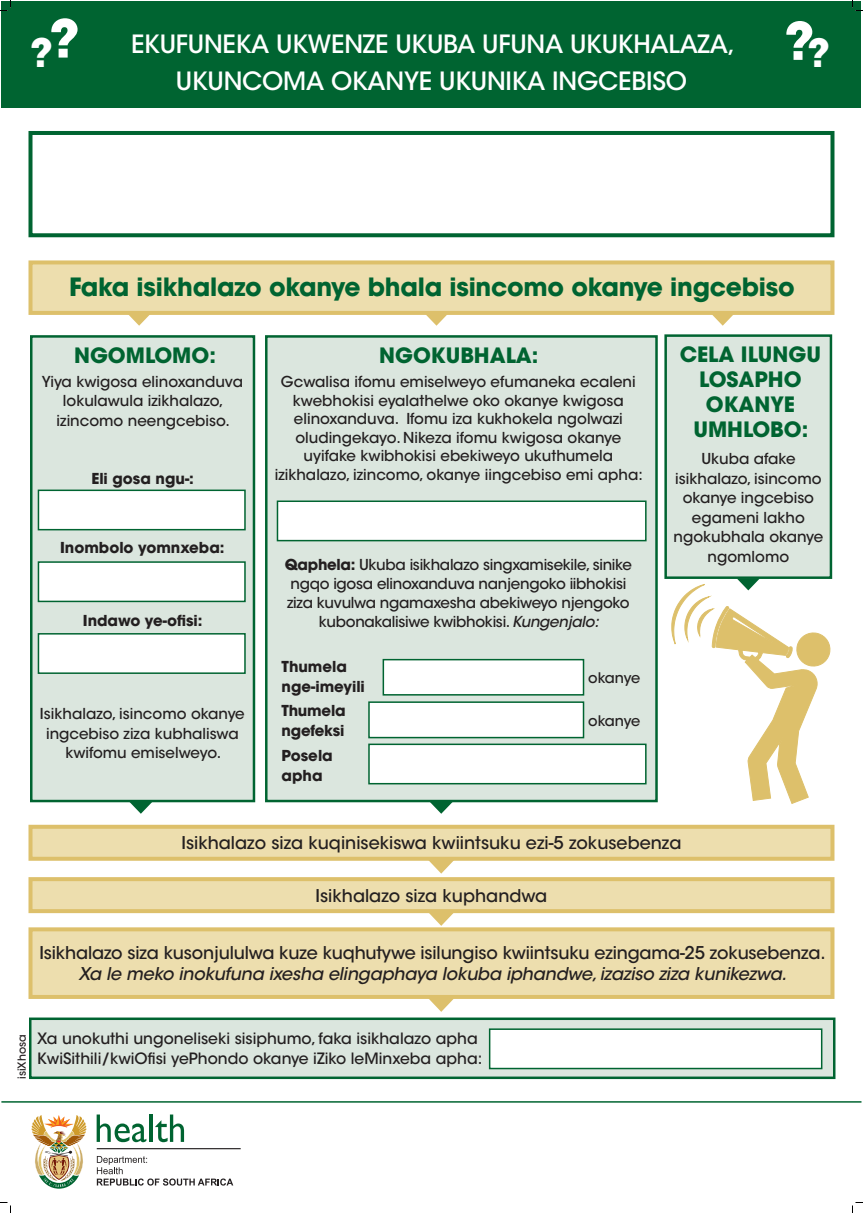
<style>
.page{position:relative;width:863px;height:1213px;background:#fff}
.page>*{position:absolute;margin:0;border:0;box-sizing:border-box;transform-origin:0 0}
.t1{font:700 51.6px "ITC Avant Garde Std";color:#fff}
.t2{font:700 39.1px "ITC Avant Garde Std";color:#fff}
.t3{font:500 25px/37px "ITC Avant Garde Std";letter-spacing:-.01em;color:#fff;text-align:center}
.t4{font:700 25px "ITC Avant Garde Std";letter-spacing:-.01em;color:#006431}
.t5{font:700 21px/25.2px "ITC Avant Garde Std";color:#006431;text-align:center}
.t6{font:500 17.5px "ITC Avant Garde Std";letter-spacing:-.01em;color:#231f20}
.t7{font:italic 500 17.5px "ITC Avant Garde Std";letter-spacing:-.01em;color:#231f20}
.t8{font:500 15.5px/20.5px "ITC Avant Garde Std";color:#231f20}
.t9{font:500 15px/19.5px "ITC Avant Garde Std";color:#231f20;text-align:center}
.t10{font:500 15px/19.1px "ITC Avant Garde Std";letter-spacing:-.02em;color:#231f20;text-align:center}
.t11{font:700 15px/19.5px "ITC Avant Garde Std";color:#231f20}
.t12{font:500 14.5px "ITC Avant Garde Std";letter-spacing:-.025em;color:#231f20}
.t13{font:500 11px "ITC Avant Garde Std";color:#231f20}
.s1{font-weight:700}
.s2{font-style:italic}
</style>
<div class="page">
<svg style="left:31px;top:1115px;width:56px;height:74px"></svg>
<svg style="left:97px;top:1114px;width:49px;height:28px"></svg>
<hr style="left:149px;top:1114px;width:4px;height:28px;background:#006431">
<svg style="left:155px;top:1114px;width:29px;height:28px"></svg>
<hr style="left:97px;top:1148px;width:144px;height:1px;background:#231f20">
<svg style="left:97px;top:1156px;width:136px;height:30px"></svg>
<div style="left:2px;top:2px;width:859px;height:106px;background:#006431"></div>
<div style="left:28px;top:131px;width:806px;height:106px;border:4px solid #006431"></div>
<div style="left:30px;top:335px;width:225px;height:467px;background:#dbe6de;border:2px solid #006431"></div>
<div style="left:265px;top:335px;width:393px;height:467px;background:#dbe6de;border:2px solid #006431"></div>
<div style="left:664px;top:334px;width:168px;height:245px;background:#dbe6de;border:2px solid #006431"></div>
<div style="left:38px;top:561px;width:208px;height:41px;background:#fff;border:2px solid #006431"></div>
<div style="left:277px;top:501px;width:369px;height:40px;background:#fff;border:2px solid #006431"></div>
<div style="left:38px;top:633px;width:208px;height:41px;background:#fff;border:2px solid #006431"></div>
<div style="left:383px;top:659px;width:201px;height:37px;background:#fff;border:2px solid #006431"></div>
<div style="left:368px;top:701px;width:216px;height:37px;background:#fff;border:2px solid #006431"></div>
<div style="left:368px;top:744px;width:278px;height:40px;background:#fff;border:2px solid #006431"></div>
<div style="left:29px;top:1018px;width:806px;height:61px;background:#dbe6de;border:2px solid #006431"></div>
<div style="left:489px;top:1028px;width:333px;height:41px;background:#fff;border:2px solid #006431"></div>
<div style="left:28px;top:927px;width:806px;height:72px;background:#eddeae;border:4px solid #ddc06b"></div>
<svg style="left:427px;top:997px;width:28px;height:15px"></svg>
<div style="left:28px;top:825px;width:806px;height:36px;background:#eddeae;border:4px solid #ddc06b"></div>
<svg style="left:427px;top:859px;width:28px;height:15px"></svg>
<div style="left:28px;top:877px;width:806px;height:36px;background:#eddeae;border:4px solid #ddc06b"></div>
<svg style="left:129px;top:802px;width:23px;height:12px"></svg>
<svg style="left:430px;top:802px;width:23px;height:12px"></svg>
<div style="left:28px;top:260px;width:806px;height:55px;background:#eddeae;border:4px solid #ddc06b"></div>
<svg style="left:128px;top:314px;width:23px;height:12px"></svg>
<svg style="left:425px;top:314px;width:23px;height:12px"></svg>
<svg style="left:711px;top:314px;width:23px;height:12px"></svg>
<hr style="left:2px;top:1101px;width:859px;height:2px;background:#006431">
<svg style="left:671px;top:578px;width:161px;height:226px"></svg>
<svg style="left:427px;top:911px;width:28px;height:15px"></svg>
<div style="left:38px;top:490px;width:208px;height:40px;background:#fff;border:2px solid #006431"></div>
<svg style="left:0;top:0;width:11px;height:11px"></svg>
<svg style="left:0;top:1202px;width:11px;height:11px"></svg>
<svg style="left:852px;top:0;width:11px;height:11px"></svg>
<svg style="left:852px;top:1202px;width:11px;height:11px"></svg>
<h2 class="t2" style="left:30px;top:28px;width:51px">?<sup>?</sup></h2>
<h1 class="t1" style="left:784px;top:7px;width:48px">?<sub>?</sub></h1>
<h3 class="t3" style="left:131px;top:26px;width:606px">EKUFUNEKA UKWENZE UKUBA UFUNA UKUKHALAZA,<br>UKUNCOMA OKANYE UKUNIKA INGCEBISO</h3>
<h3 class="t4" style="left:69px;top:271px;width:727px">Faka isikhalazo okanye bhala isincomo okanye ingcebiso</h3>
<h3 class="t5" style="left:74px;top:342px;width:143px">NGOMLOMO:</h3>
<h3 class="t5" style="left:379px;top:342px;width:161px">NGOKUBHALA:</h3>
<h3 class="t5" style="left:680px;top:341px;width:143px">CELA ILUNGU<br>LOSAPHO<br>OKANYE<br>UMHLOBO:</h3>
<p class="t9" style="left:42px;top:371px;width:203px">Yiya kwigosa elinoxanduva lokulawula izikhalazo, izincomo neengcebiso.</p>
<p class="t9" style="left:275px;top:372px;width:370px;line-height:18.6px">Gcwalisa ifomu emiselweyo efumaneka ecaleni kwebhokisi eyalathelwe oko okanye kwigosa elinoxanduva. Ifomu iza kukhokela ngolwazi oludingekayo. Nikeza ifomu kwigosa okanye uyifake kwibhokisi ebekiweyo ukuthumela izikhalazo, izincomo, okanye iingcebiso emi apha:</p>
<p class="t9" style="left:674px;top:449px;width:151px">Ukuba afake isikhalazo, isincomo okanye ingcebiso egameni lakho ngokubhala okanye ngomlomo</p>
<p class="t11" style="left:91px;top:469px;width:104px">Eli gosa ngu-:</p>
<p class="t11" style="left:60px;top:537px;width:166px">Inombolo yomnxeba:</p>
<p class="t10" style="left:285px;top:555px;width:348px"><span class="s1">Qaphela:</span> Ukuba isikhalazo singxamisekile, sinike ngqo igosa elinoxanduva nanjengoko iibhokisi ziza kuvulwa ngamaxesha abekiweyo njengoko kubonakalisiwe kwibhokisi. <span class="s2">Kungenjalo:</span></p>
<p class="t11" style="left:83px;top:611px;width:121px">Indawo ye-ofisi:</p>
<p class="t9" style="left:40px;top:704px;width:206px">Isikhalazo, isincomo okanye ingcebiso ziza kubhaliswa kwifomu emiselweyo.</p>
<p class="t11" style="left:282px;top:657px;width:85px">Thumela nge-imeyili</p>
<p class="t11" style="left:282px;top:701px;width:66px">Thumela ngefeksi</p>
<p class="t11" style="left:282px;top:746px;width:53px">Posela apha</p>
<p class="t12" style="left:588px;top:668px;width:54px">okanye</p>
<p class="t12" style="left:588px;top:712px;width:54px">okanye</p>
<p class="t6" style="left:181px;top:832px;width:501px">Isikhalazo siza kuqinisekiswa kwiintsuku ezi-5 zokusebenza</p>
<p class="t6" style="left:316px;top:884px;width:233px">Isikhalazo siza kuphandwa</p>
<p class="t6" style="left:40px;top:942px;width:787px">Isikhalazo siza kusonjululwa kuze kuqhutywe isilungiso kwiintsuku ezingama-25 zokusebenza.</p>
<p class="t7" style="left:78px;top:963px;width:710px">Xa le meko inokufuna ixesha elingaphaya lokuba iphandwe, izaziso ziza kunikezwa.</p>
<p class="t13" style="left:15px;top:1079px;width:46px;rotate:-90deg">isiXhosa</p>
<p class="t8" style="left:37px;top:1028px;width:447px">Xa unokuthi ungoneliseki sisiphumo, faka isikhalazo apha<br>KwiSithili/kwiOfisi yePhondo okanye iZiko leMinxeba apha:</p>
</div>
